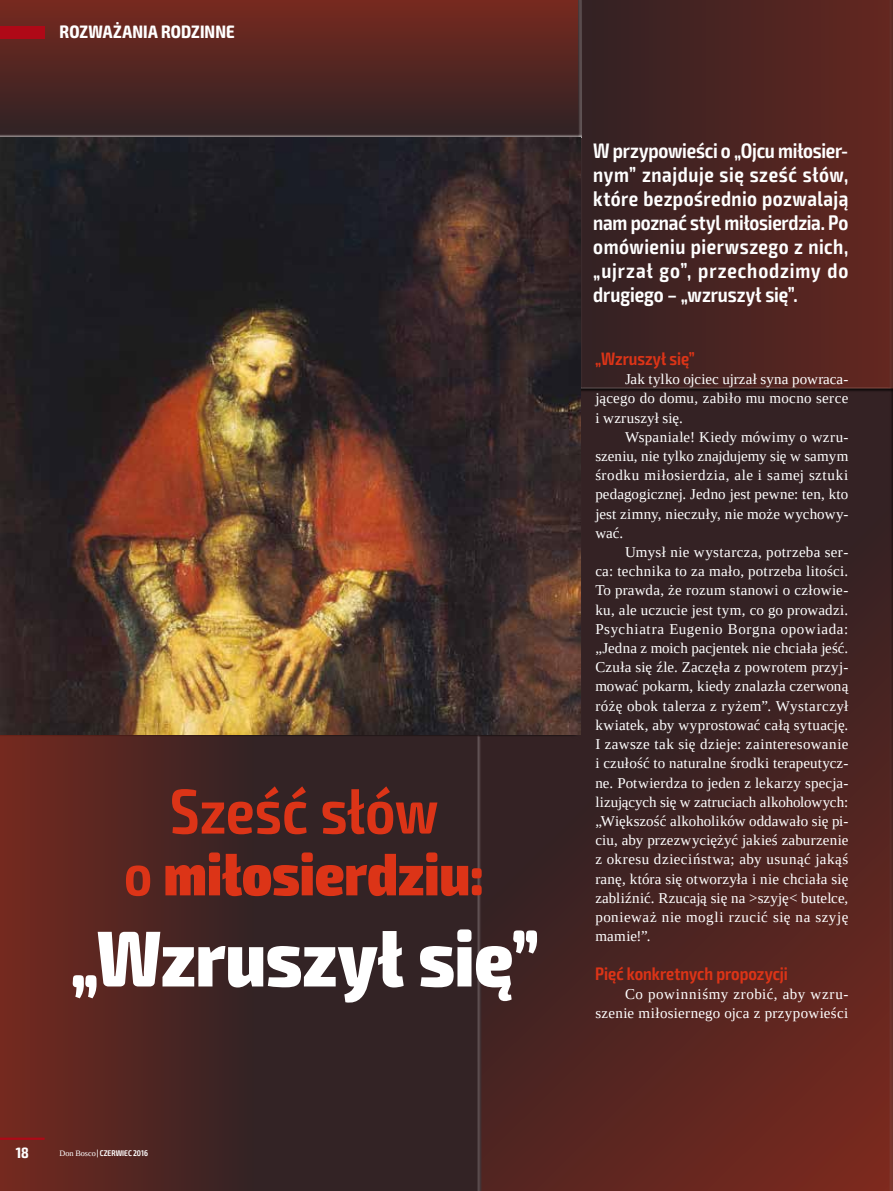
<style>
.page{position:relative;width:893px;height:1191px;background:#fff}
.page>*{position:absolute;margin:0;border:0;box-sizing:border-box;transform-origin:0 0}
.t1{font:800 condensed 79.2px "Exo 2";color:#fff}
.t2{font:600 condensed 63.3px "Exo 2";color:#dc3417}
.t3{font:900 condensed 59.25px "Exo 2";letter-spacing:.005em;color:#dc3417}
.t4{font:600 condensed 21px/24px "Exo 2";letter-spacing:.02em;color:#fff;text-align:justify}
.t5{font:600 condensed 18px "Exo 2";color:#dc3417}
.t6{font:700 condensed 18px "Exo 2";letter-spacing:.005em;color:#fff}
.t7{font:15px/19.2px "Tinos";letter-spacing:.02em;color:#fff;text-align:justify}
.t8{font:700 condensed 15px "Exo 2";color:#fff}
.t9{font:600 condensed 8.25px "Exo 2";color:#fff}
.s1{font-weight:600}
.s2{font-family:"Tinos";font-weight:400;font-stretch:normal}
</style>
<div class="page">
<div style="left:577px;top:0;width:316px;height:391px;background:#000;opacity:.75"></div>
<div style="left:0;top:731px;width:483px;height:460px;background:#000;opacity:.75"></div>
<div style="left:0;top:0;width:583px;height:139px;background:#000;opacity:.75"></div>
<div style="left:476px;top:387px;width:417px;height:804px;background:#000;opacity:.75"></div>
<img style="left:0;top:137px;width:580px;height:597px">
<div style="left:0;top:26px;width:45px;height:12px;background:#af0917"></div>
<hr style="left:0;top:1137px;width:45px;height:2px;background:#af0917">
<p class="t6" style="left:60px;top:21px;width:177px">ROZWAŻANIA RODZINNE</p>
<h2 class="t2" style="left:170px;top:774px;width:270px">Sześć słów</h2>
<h3 class="t3" style="left:124px;top:838px;width:361px"><span class="s1">o</span> miłosierdziu:</h3>
<h1 class="t1" style="left:70px;top:910px;width:469px">„Wzruszył się”</h1>
<p class="t8" style="left:16px;top:1143px;width:15px">18</p>
<p class="t9" style="left:60px;top:1147px;width:90px"><span class="s2">Don Bosco</span> | CZERWIEC 2016</p>
<h3 class="t4" style="left:593px;top:139px;width:257px">W przypowieści o „Ojcu miłosier&shy;nym” znajduje się sześć słów, które bezpośrednio pozwalają nam poznać styl miłosierdzia. Po omówieniu pierwszego z nich, „ujrzał go”, przechodzimy do drugiego – „wzruszył się”.</h3>
<p class="t5" style="left:595px;top:348px;width:101px">„Wzruszył się”</p>
<p class="t7" style="left:595px;top:369px;width:254px;text-indent:30px">Jak tylko ojciec ujrzał syna powraca&shy;jącego do domu, zabiło mu mocno serce i wzruszył się.</p>
<p class="t7" style="left:595px;top:427px;width:255px;text-indent:30px">Wspaniale! Kiedy mówimy o wzru&shy;szeniu, nie tylko znajdujemy się w samym środku miłosierdzia, ale i samej sztuki pedagogicznej. Jedno jest pewne: ten, kto jest zimny, nieczuły, nie może wychowy&shy;wać.</p>
<p class="t7" style="left:595px;top:542px;width:255px;text-indent:30px">Umysł nie wystarcza, potrzeba ser&shy;ca: technika to za mało, potrzeba litości.<br>To prawda, że rozum stanowi o człowie&shy;ku, ale uczucie jest tym, co go prowadzi.<br>Psychiatra Eugenio Borgna opowiada: „Jedna z moich pacjentek nie chciała jeść.<br>Czuła się źle. Zaczęła z powrotem przyj&shy;mować pokarm, kiedy znalazła czerwoną różę obok talerza z ryżem”. Wystarczył kwiatek, aby wyprostować całą sytuację.<br>I zawsze tak się dzieje: zainteresowanie i czułość to naturalne środki terapeutycz&shy;ne. Potwierdza to jeden z lekarzy specja&shy;lizujących się w zatruciach alkoholowych: „Większość alkoholików oddawało się pi&shy;ciu, aby przezwyciężyć jakieś zaburzenie z okresu dzieciństwa; aby usunąć jakąś ranę, która się otworzyła i nie chciała się zabliźnić. Rzucają się na &gt;szyję&lt; butelce, ponieważ nie mogli rzucić się na szyję mamie!”.</p>
<p class="t5" style="left:595px;top:962px;width:194px">Pięć konkretnych propozycji</p>
<p class="t7" style="left:595px;top:984px;width:254px;text-align:right">Co powinniśmy zrobić, aby wzru&shy;szenie miłosiernego ojca z przypowieści</p>
</div>
